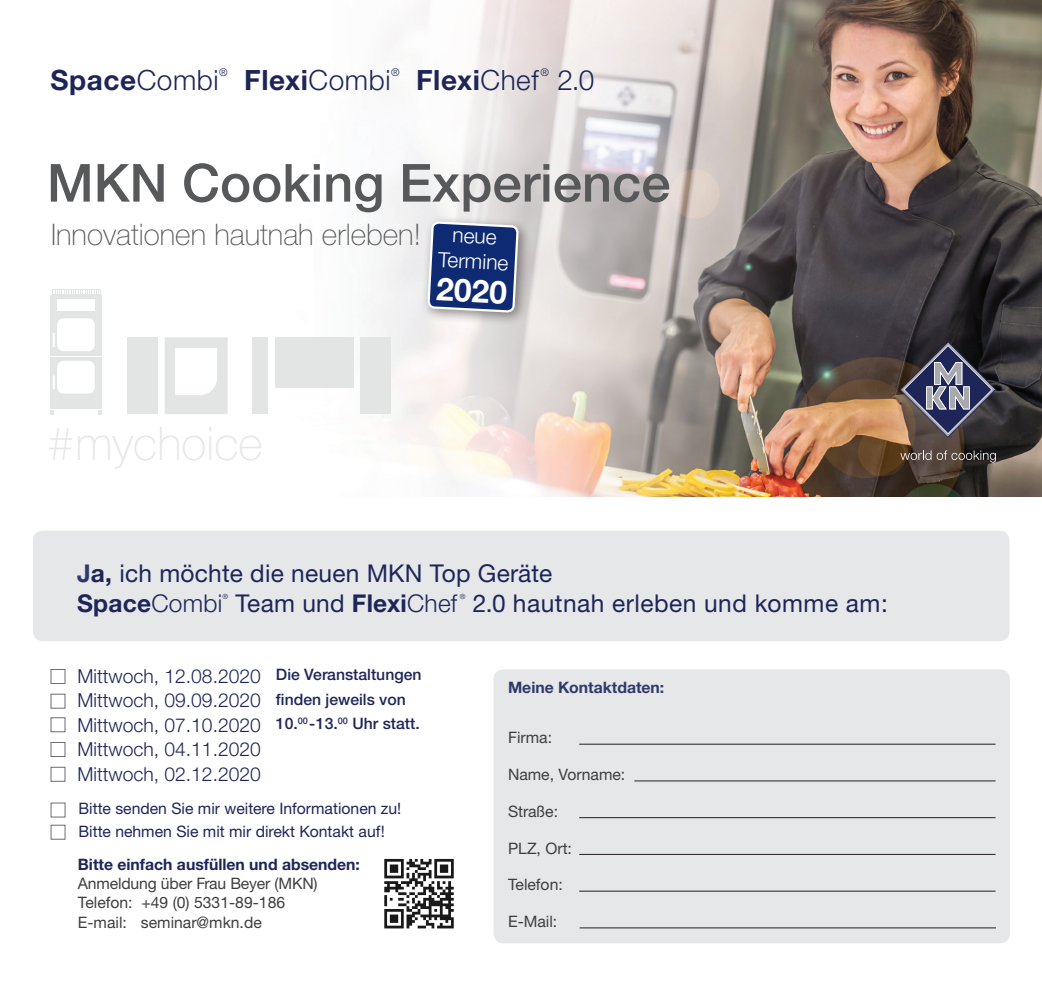
<style>
.page{position:relative;width:1042px;height:993px;background:#fff}
.page>*{position:absolute;margin:0;border:0;box-sizing:border-box;transform-origin:0 0}
.t1{font:500 52.5px "Helvetica Neue LTW1 G";color:#57585a}
.t2{font:100 46.55px "Helvetica Neue LTW1 G";color:#e6e7e9}
.t3{font:700 31.68px "Helvetica Neue LT Std";color:#fff}
.t4{font:100 29.75px "Helvetica Neue LTW1 G";color:#57585a}
.t5{font:700 28px "Helvetica Neue LTW1 G";letter-spacing:.02em;color:#1e2659}
.t6{font:300 28px "Helvetica Neue LTW1 G";color:#1e2659}
.t7{font:24.5px/29.4px "Helvetica Neue LTW1 G";letter-spacing:.01em;color:#1e2659}
.t8{font:300 21px/25.2px "Helvetica Neue LT Std";color:#fff;text-align:center}
.t9{font:300 19.25px/24.5px "Helvetica Neue LTW1 G";color:#1e2659;text-align:justify}
.t10{font:15.75px/19.2px "Helvetica Neue LTW1 G";color:#3e3e3f}
.t11{font:15.75px/22.8px "Helvetica Neue LTW1 G";color:#1e2659}
.t12{font:500 15.75px/24.5px "Helvetica Neue LTW1 G";color:#1e2659}
.t13{font:700 15.75px "Helvetica Neue LTW1 G";color:#1e2659}
.t14{font:700 15.75px "Helvetica Neue LTW1 G";color:#2e3a6a}
.t15{font:300 10.67px "Helvetica Neue LTW1 G";color:#1e2659}
.t16{font:300 7.17px "Helvetica Neue LTW1 G";color:#1e2659}
.s1{font-weight:300}
.s2{font-weight:700;color:#2e3a6a}
.s3{font-weight:700}
</style>
<div class="page">
<div style="left:493px;top:669px;width:517px;height:274px;background:#e6e7e9;border-radius:10px"></div>
<hr style="left:579px;top:927px;width:417px;height:1px;background:#231f20">
<hr style="left:579px;top:890px;width:416px;height:1px;background:#231f20">
<hr style="left:579px;top:853px;width:416px;height:1px;background:#231f20">
<hr style="left:579px;top:817px;width:416px;height:1px;background:#231f20">
<hr style="left:634px;top:780px;width:361px;height:1px;background:#231f20">
<hr style="left:579px;top:743px;width:416px;height:1px;background:#231f20">
<div style="left:33px;top:530px;width:976px;height:111px;background:#e6e7e9;border-radius:10px"></div>
<img style="left:267px;top:0;width:775px;height:496px">
<div style="left:51px;top:824px;width:14px;height:15px;border:1px solid #6c6d70"></div>
<div style="left:51px;top:693px;width:14px;height:15px;border:1px solid #6c6d70"></div>
<div style="left:51px;top:766px;width:14px;height:15px;border:1px solid #6c6d70"></div>
<div style="left:51px;top:717px;width:14px;height:15px;border:1px solid #6c6d70"></div>
<svg style="left:900px;top:341px;width:96px;height:97px;background:#4f4d5c"></svg>
<svg style="left:900px;top:450px;width:96px;height:12px"></svg>
<svg style="left:384px;top:858px;width:70px;height:70px"></svg>
<div style="left:421px;top:215px;width:111px;height:111px;background:#231f20;opacity:.5"></div>
<svg style="left:426px;top:220px;width:94px;height:166px"></svg>
<div style="left:51px;top:315px;width:51px;height:41px;background:#e3e4e4"></div>
<svg style="left:53px;top:333px;width:2px;height:14px"></svg>
<div style="left:57px;top:318px;width:38px;height:33px;background:#fff;border-radius:7px"></div>
<div style="left:51px;top:357px;width:51px;height:41px;background:#e3e4e4"></div>
<svg style="left:53px;top:375px;width:2px;height:14px"></svg>
<div style="left:57px;top:360px;width:38px;height:33px;background:#fff;border-radius:7px"></div>
<div style="left:51px;top:295px;width:51px;height:19px;background:#e3e4e4"></div>
<div style="left:52px;top:289px;width:48px;height:5px;background:#e3e4e4"></div>
<svg style="left:53px;top:290px;width:47px;height:4px"></svg>
<div style="left:57px;top:298px;width:38px;height:12px;background:#fff"></div>
<div style="left:51px;top:399px;width:51px;height:10px;background:#e3e4e4"></div>
<svg style="left:51px;top:410px;width:3px;height:4px"></svg>
<svg style="left:98px;top:410px;width:4px;height:4px"></svg>
<div style="left:252px;top:337px;width:15px;height:77px;background:#e3e4e4"></div>
<div style="left:360px;top:337px;width:31px;height:77px;background:#e3e4e4"></div>
<div style="left:275px;top:337px;width:78px;height:51px;background:#e3e4e4"></div>
<div style="left:127px;top:337px;width:31px;height:77px;background:#e3e4e4"></div>
<svg style="left:165px;top:337px;width:63px;height:77px"></svg>
<h3 class="t5" style="left:51px;top:62px;width:170px">Space<span class="s1">Combi</span></h3>
<p class="t15" style="left:219px;top:66px;width:10px">®</p>
<h3 class="t5" style="left:244px;top:62px;width:148px">Flexi<span class="s1">Combi</span></h3>
<p class="t15" style="left:391px;top:66px;width:10px">®</p>
<h3 class="t5" style="left:416px;top:62px;width:124px">Flexi<span class="s1">Chef</span></h3>
<p class="t15" style="left:540px;top:66px;width:10px">®</p>
<h3 class="t6" style="left:557px;top:62px;width:38px">2.0</h3>
<h1 class="t1" style="left:47px;top:151px;width:625px">MKN Cooking Experience</h1>
<h3 class="t4" style="left:51px;top:217px;width:372px">Innovationen hautnah erleben!</h3>
<h3 class="t8" style="left:440px;top:221px;width:72px;rotate:3deg">neue<br>Termine</h3>
<h3 class="t3" style="left:437px;top:269px;width:72px;rotate:3deg">2020</h3>
<h2 class="t2" style="left:48px;top:416px;width:216px">#mychoice</h2>
<h3 class="t7" style="left:77px;top:558px;width:477px"><span class="s2">J</span><span class="s3">a,</span> ich möchte die neuen MKN Top Geräte<br><span class="s3">Space</span><span class="s1">Combi</span></h3>
<p class="t16" style="left:222px;top:591px;width:7px">®</p>
<h3 class="t7" style="left:235px;top:587px;width:223px">Team und <span class="s3">Flexi</span><span class="s1">Chef</span></h3>
<p class="t16" style="left:460px;top:591px;width:7px">®</p>
<h3 class="t7" style="left:473px;top:587px;width:416px">2.0 hautnah erleben und komme am:</h3>
<p class="t9" style="left:77px;top:663px;width:185px">Mittwoch, 12.08.2020<br>Mittwoch, 09.09.2020<br>Mittwoch, 07.10.2020<br>Mittwoch, 04.11.2020<br>Mittwoch, 02.12.2020</p>
<p class="t12" style="left:276px;top:662px;width:147px">Die Veranstaltungen finden jeweils von<br>10.<sup>00</sup>-13.<sup>00</sup> Uhr statt.</p>
<p class="t11" style="left:78px;top:796px;width:324px">Bitte senden Sie mir weitere Informationen zu!<br>Bitte nehmen Sie mit mir direkt Kontakt auf!</p>
<p class="t13" style="left:78px;top:854px;width:283px">Bitte einfach ausfüllen und absenden:</p>
<p class="t10" style="left:78px;top:873px;width:241px">Anmeldung über Frau Beyer (MKN)<br>Telefon: +49 (0) 5331-89-186<br>E-mail: seminar@mkn.de</p>
<p class="t14" style="left:508px;top:677px;width:158px">Meine Kontaktdaten:</p>
<p class="t10" style="left:508px;top:727px;width:46px">Firma:</p>
<p class="t10" style="left:508px;top:764px;width:119px">Name, Vorname:</p>
<p class="t10" style="left:508px;top:801px;width:52px">Straße:</p>
<p class="t10" style="left:508px;top:838px;width:65px">PLZ, Ort:</p>
<p class="t10" style="left:508px;top:874px;width:56px">Telefon:</p>
<p class="t10" style="left:508px;top:911px;width:51px">E-Mail:</p>
</div>
